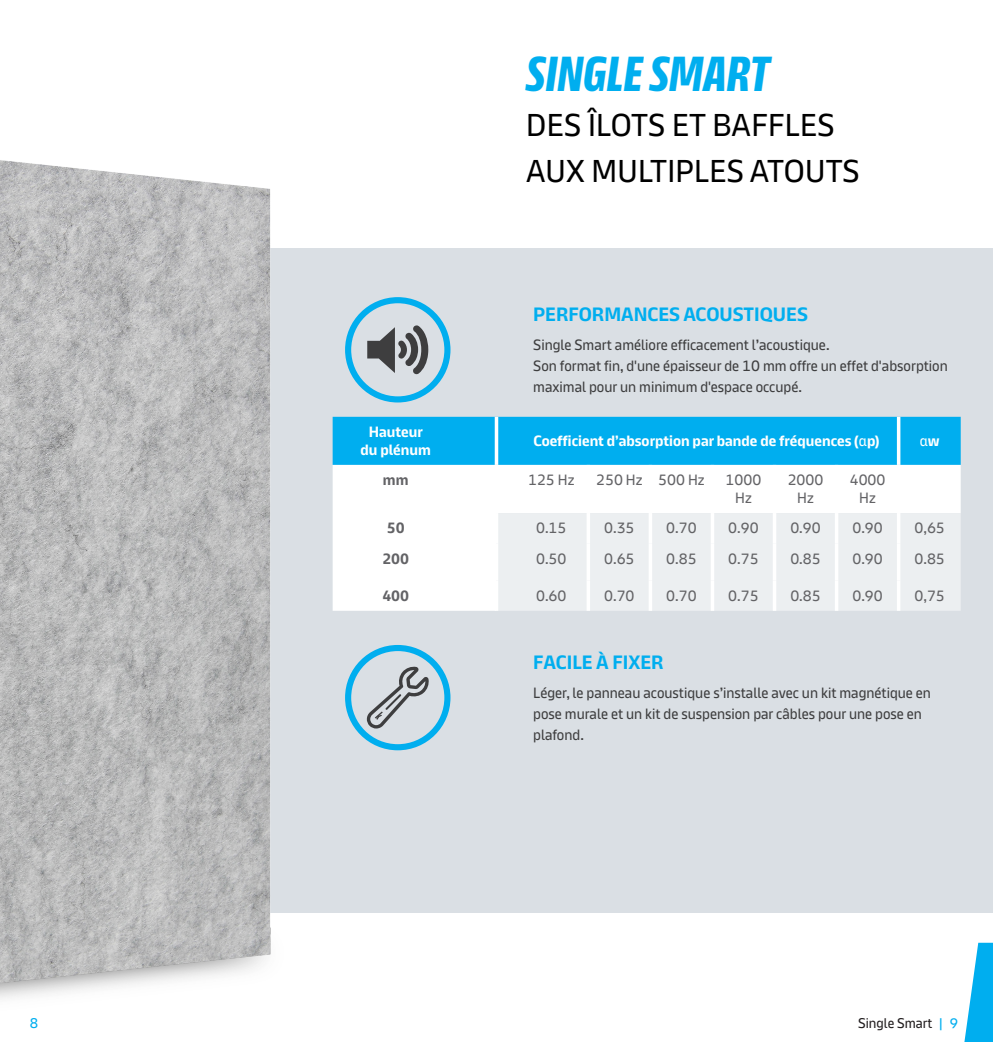
<style>
.page{position:relative;width:993px;height:1042px;background:#fff}
.page>*{position:absolute;margin:0;border:0;box-sizing:border-box;transform-origin:0 0}
.Tableau-txt{font:700 49px "Knauf Head";letter-spacing:.01em;color:#00aeef}
.Tableau-txt-2{font:31.5px/45.5px "Knauf";letter-spacing:.01em;color:#000}
.Texte_intro{font:700 19.25px "Knauf";color:#00aeef}
.Texte_courrant{font:14.88px/21px "Knauf";color:#3e3e3f}
.Tableau-txt-3{font:14.88px/17.8px "Knauf";color:#636366;text-align:center}
.Tableau-txt-4{font:700 14.88px/17.8px "Knauf";color:#fff;text-align:center}
.Tableau-txt-5{font:700 14.88px "Knauf";color:#636366}
.Tableau-txt-6{font:14.88px "Knauf";color:#fff}
.t1{font:14px "Knauf";color:#231f20}
.t2{font:14px "Knauf";color:#00aeef}
.s1{font-weight:400}
.s2{font-weight:700}
.s3{color:#00aeef}
</style>
<div class="page">
<div style="left:0;top:248px;width:992px;height:665px;background:#dadfe4"></div>
<img style="left:0;top:160px;width:397px;height:839px">
<svg style="left:964px;top:943px;width:28px;height:99px"></svg>
<svg style="left:367px;top:325px;width:61px;height:49px"></svg>
<div style="left:345px;top:297px;width:105px;height:105px;border:6px solid #00aeef;border-radius:50%"></div>
<div style="left:332px;top:417px;width:628px;height:48px;background:#00aeef"></div>
<div style="left:332px;top:465px;width:628px;height:146px;background:#fff"></div>
<div style="left:498px;top:513px;width:462px;height:98px;background:#eceff1"></div>
<svg style="left:494px;top:417px;width:4px;height:48px"></svg>
<svg style="left:896px;top:417px;width:4px;height:48px"></svg>
<hr style="left:494px;top:465px;width:4px;height:48px;background:#fff">
<hr style="left:586px;top:465px;width:4px;height:48px;background:#fff">
<hr style="left:648px;top:465px;width:4px;height:48px;background:#fff">
<hr style="left:710px;top:465px;width:4px;height:48px;background:#fff">
<hr style="left:772px;top:465px;width:4px;height:48px;background:#fff">
<hr style="left:834px;top:465px;width:4px;height:48px;background:#fff">
<hr style="left:896px;top:465px;width:4px;height:48px;background:#fff">
<hr style="left:494px;top:513px;width:4px;height:30px;background:#fff">
<hr style="left:586px;top:513px;width:4px;height:30px;background:#fff">
<svg style="left:648px;top:513px;width:4px;height:30px"></svg>
<svg style="left:710px;top:513px;width:4px;height:30px"></svg>
<svg style="left:772px;top:513px;width:4px;height:30px"></svg>
<svg style="left:834px;top:513px;width:4px;height:30px"></svg>
<svg style="left:896px;top:513px;width:4px;height:30px"></svg>
<hr style="left:494px;top:543px;width:4px;height:37px;background:#fff">
<hr style="left:586px;top:543px;width:4px;height:37px;background:#fff">
<svg style="left:648px;top:543px;width:4px;height:37px"></svg>
<svg style="left:710px;top:543px;width:4px;height:37px"></svg>
<svg style="left:772px;top:543px;width:4px;height:37px"></svg>
<svg style="left:834px;top:543px;width:4px;height:37px"></svg>
<svg style="left:896px;top:543px;width:4px;height:37px"></svg>
<hr style="left:494px;top:580px;width:4px;height:31px;background:#fff">
<hr style="left:586px;top:580px;width:4px;height:31px;background:#fff">
<svg style="left:648px;top:580px;width:4px;height:31px"></svg>
<svg style="left:710px;top:580px;width:4px;height:31px"></svg>
<svg style="left:772px;top:580px;width:4px;height:31px"></svg>
<svg style="left:834px;top:580px;width:4px;height:31px"></svg>
<svg style="left:896px;top:580px;width:4px;height:31px"></svg>
<svg style="left:366px;top:666px;width:63px;height:62px"></svg>
<div style="left:345px;top:645px;width:105px;height:105px;border:6px solid #00aeef;border-radius:50%"></div>
<p class="Tableau-txt" style="left:526px;top:48px;width:245px">SINGLE SMART</p>
<p class="Tableau-txt-2" style="left:526px;top:102px;width:335px">DES ÎLOTS ET BAFFLES<br>AUX MULTIPLES ATOUTS</p>
<p class="Texte_intro" style="left:533px;top:304px;width:276px">PERFORMANCES ACOUSTIQUES</p>
<p class="Texte_courrant" style="left:533px;top:334px;width:416px">Single Smart améliore efficacement l’acoustique.<br>Son format fin, d'une épaisseur de 10 mm offre un effet d'absorption maximal pour un minimum d'espace occupé.</p>
<p class="Tableau-txt-4" style="left:360px;top:423px;width:72px">Hauteur du plénum</p>
<p class="Tableau-txt-4" style="left:533px;top:432px;width:347px">Coefficient d’absorption par bande de fréquences (<span class="s1">α</span>p)</p>
<p class="Tableau-txt-6" style="left:919px;top:433px;width:21px">α<span class="s2">w</span></p>
<p class="Tableau-txt-5" style="left:383px;top:472px;width:27px">mm</p>
<p class="Tableau-txt-3" style="left:528px;top:471px;width:48px">125 Hz</p>
<p class="Tableau-txt-3" style="left:596px;top:471px;width:48px">250 Hz</p>
<p class="Tableau-txt-3" style="left:658px;top:471px;width:48px">500 Hz</p>
<p class="Tableau-txt-3" style="left:725px;top:471px;width:37px">1000<br>Hz</p>
<p class="Tableau-txt-3" style="left:787px;top:471px;width:37px">2000<br>Hz</p>
<p class="Tableau-txt-3" style="left:849px;top:471px;width:37px">4000<br>Hz</p>
<p class="Tableau-txt-5" style="left:386px;top:520px;width:19px">50</p>
<p class="Tableau-txt-3" style="left:536px;top:519px;width:32px">0.15</p>
<p class="Tableau-txt-3" style="left:604px;top:519px;width:32px">0.35</p>
<p class="Tableau-txt-3" style="left:666px;top:519px;width:32px">0.70</p>
<p class="Tableau-txt-3" style="left:728px;top:519px;width:32px">0.90</p>
<p class="Tableau-txt-3" style="left:790px;top:519px;width:32px">0.90</p>
<p class="Tableau-txt-3" style="left:852px;top:519px;width:32px">0.90</p>
<p class="Tableau-txt-3" style="left:914px;top:519px;width:32px">0,65</p>
<p class="Tableau-txt-5" style="left:382px;top:550px;width:28px">200</p>
<p class="Tableau-txt-3" style="left:536px;top:549px;width:32px">0.50</p>
<p class="Tableau-txt-3" style="left:604px;top:549px;width:32px">0.65</p>
<p class="Tableau-txt-3" style="left:666px;top:549px;width:32px">0.85</p>
<p class="Tableau-txt-3" style="left:728px;top:549px;width:32px">0.75</p>
<p class="Tableau-txt-3" style="left:790px;top:549px;width:32px">0.85</p>
<p class="Tableau-txt-3" style="left:852px;top:549px;width:32px">0.90</p>
<p class="Tableau-txt-3" style="left:914px;top:549px;width:32px">0.85</p>
<p class="Tableau-txt-5" style="left:382px;top:587px;width:28px">400</p>
<p class="Tableau-txt-3" style="left:536px;top:586px;width:32px">0.60</p>
<p class="Tableau-txt-3" style="left:604px;top:586px;width:32px">0.70</p>
<p class="Tableau-txt-3" style="left:666px;top:586px;width:32px">0.70</p>
<p class="Tableau-txt-3" style="left:728px;top:586px;width:32px">0.75</p>
<p class="Tableau-txt-3" style="left:790px;top:586px;width:32px">0.85</p>
<p class="Tableau-txt-3" style="left:852px;top:586px;width:32px">0.90</p>
<p class="Tableau-txt-3" style="left:914px;top:586px;width:32px">0,75</p>
<p class="Texte_intro" style="left:533px;top:652px;width:132px">FACILE À FIXER</p>
<p class="Texte_courrant" style="left:533px;top:682px;width:399px">Léger, le panneau acoustique s’installe avec un kit magnétique en pose murale et un kit de suspension par câbles pour une pose en plafond.</p>
<p class="t2" style="left:30px;top:1015px;width:10px">8</p>
<p class="t1" style="left:857px;top:1015px;width:101px">Single Smart <span class="s3">| 9</span></p>
</div>
